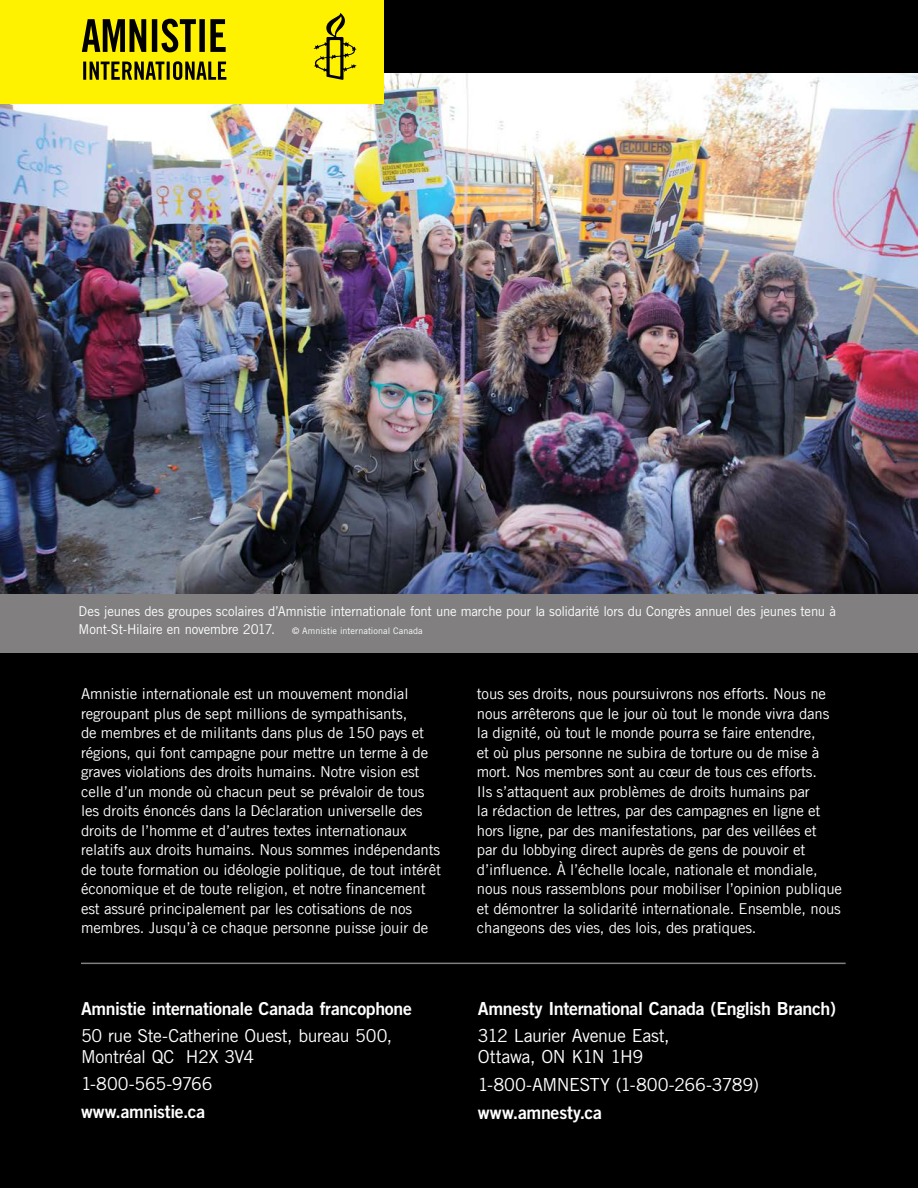
<style>
.page{position:relative;width:918px;height:1188px;background:#000}
.page>*{position:absolute;margin:0;border:0;box-sizing:border-box;transform-origin:0 0}
.t1{font:18px/21px "Trade Gothic";letter-spacing:-.025em;color:#fff}
.t2{font:18px "Trade Gothic Bold Two";letter-spacing:-.02em;color:#fff}
.t3{font:17.85px/20.9px "Trade Gothic";letter-spacing:-.02em;color:#fff}
.t4{font:17.85px "Trade Gothic Bold Two";letter-spacing:-.02em;color:#fff}
.t5{font:15px/19.5px "Amnesty Trade Gothic";letter-spacing:-.01em;color:#fff}
.t6{font:13.5px/18px "Trade Gothic";letter-spacing:-.015em;color:#fff}
.t7{font:9px "Trade Gothic";letter-spacing:.005em;color:#fff}
</style>
<div class="page">
<img style="left:0;top:73px;width:918px;height:521px">
<div style="left:0;top:0;width:383px;height:103px;background:#fff200"></div>
<hr style="left:81px;top:963px;width:765px;height:1px;background:#817f80">
<div style="left:0;top:594px;width:918px;height:58px;background:#817f80"></div>
<svg style="left:314px;top:13px;width:42px;height:67px"></svg>
<svg style="left:83px;top:61px;width:143px;height:19px"></svg>
<svg style="left:82px;top:19px;width:144px;height:33px"></svg>
<p class="t6" style="left:79px;top:602px;width:759px">Des jeunes des groupes scolaires d’Amnistie internationale font une marche pour la solidarité lors du Congrès annuel des jeunes tenu à<br>Mont-St-Hilaire en novembre 2017.</p>
<p class="t7" style="left:292px;top:626px;width:132px">© Amnistie international Canada</p>
<p class="t5" style="left:81px;top:684px;width:362px">Amnistie internationale est un mouvement mondial regroupant plus de sept millions de sympathisants,<br>de membres et de militants dans plus de 150 pays et régions, qui font campagne pour mettre un terme à de graves violations des droits humains. Notre vision est celle d’un monde où chacun peut se prévaloir de tous les droits énoncés dans la Déclaration universelle des droits de l’homme et d’autres textes internationaux relatifs aux droits humains. Nous sommes indépendants de toute formation ou idéologie politique, de tout intérêt économique et de toute religion, et notre financement est assuré principalement par les cotisations de nos membres. Jusqu’à ce chaque personne puisse jouir de</p>
<p class="t5" style="left:477px;top:684px;width:367px">tous ses droits, nous poursuivrons nos efforts. Nous ne nous arrêterons que le jour où tout le monde vivra dans la dignité, où tout le monde pourra se faire entendre,<br>et où plus personne ne subira de torture ou de mise à mort. Nos membres sont au cœur de tous ces efforts.<br>Ils s’attaquent aux problèmes de droits humains par<br>la rédaction de lettres, par des campagnes en ligne et hors ligne, par des manifestations, par des veillées et<br>par du lobbying direct auprès de gens de pouvoir et d’influence. À l’échelle locale, nationale et mondiale, nous nous rassemblons pour mobiliser l’opinion publique et démontrer la solidarité internationale. Ensemble, nous changeons des vies, des lois, des pratiques.</p>
<p class="t4" style="left:81px;top:997px;width:332px">Amnistie internationale Canada francophone</p>
<p class="t3" style="left:81px;top:1025px;width:313px">50 rue Ste-Catherine Ouest, bureau 500,<br>Montréal QC H2X 3V4</p>
<p class="t3" style="left:81px;top:1073px;width:133px">1-800-565-9766</p>
<p class="t4" style="left:81px;top:1100px;width:126px">www.amnistie.ca</p>
<p class="t2" style="left:478px;top:997px;width:360px">Amnesty International Canada (English Branch)</p>
<p class="t1" style="left:478px;top:1025px;width:193px">312 Laurier Avenue East,<br>Ottawa, ON K1N 1H9</p>
<p class="t1" style="left:478px;top:1074px;width:283px">1-800-AMNESTY (1-800-266-3789)</p>
<p class="t2" style="left:478px;top:1101px;width:126px">www.amnesty.ca</p>
</div>
